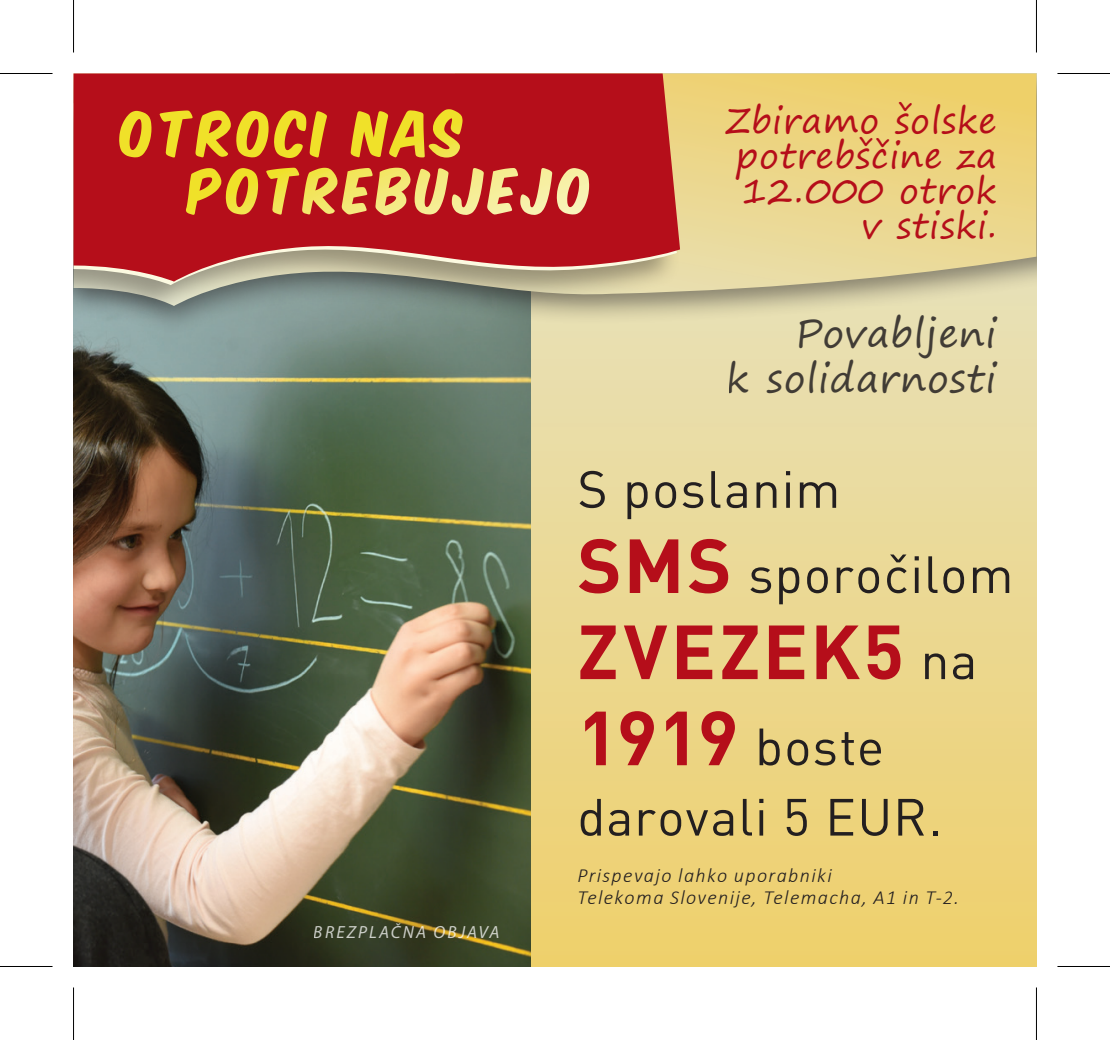
<style>
.page{position:relative;width:1110px;height:1040px;background:#fff}
.page>*{position:absolute;margin:0;border:0;box-sizing:border-box;transform-origin:0 0}
.t1{font:700 75.25px "DIN Pro";letter-spacing:.04em;color:#b50e1a}
.t2{font:51.45px/85px "DIN Pro";letter-spacing:.02em;color:#231f20}
.t3{font:38.5px/45.5px "Segoe Print";letter-spacing:.02em;color:#231f20;text-align:right}
.t4{font:35px/35px "Segoe Print";letter-spacing:.02em;color:#b50e1a;text-align:right}
.t5{font:italic 300 19.95px/21.3px "Calibri";letter-spacing:.065em;color:#231f20}
.t6{font:italic 17.5px "Myriad Pro";letter-spacing:.12em;color:#fff}
.s1{font-weight:700;font-size:75.25px;color:#b50e1a}
.s2{font-weight:400;font-size:51.45px;color:#231f20}
</style>
<div class="page">
<svg style="left:530px;top:336px;width:506px;height:630px"></svg>
<img style="left:74px;top:336px;width:456px;height:630px">
<div style="left:74px;top:74px;width:962px;height:262px;background:#231f20;opacity:.5"></div>
<svg style="left:680px;top:74px;width:356px;height:232px"></svg>
<div style="left:74px;top:98px;width:606px;height:218px;background:#231f20;opacity:.4"></div>
<svg style="left:74px;top:74px;width:606px;height:208px;fill:#b50e1a"></svg>
<svg style="left:266px;top:168px;width:144px;height:47px"></svg>
<svg style="left:274px;top:109px;width:188px;height:49px"></svg>
<svg style="left:1036px;top:0;width:1px;height:52px"></svg>
<svg style="left:1036px;top:987px;width:1px;height:53px"></svg>
<hr style="left:0;top:73px;width:52px;height:1px;background:#000">
<hr style="left:1057px;top:73px;width:52px;height:1px;background:#000">
<hr style="left:0;top:966px;width:52px;height:1px;background:#000">
<hr style="left:1057px;top:966px;width:52px;height:1px;background:#000">
<hr style="left:73px;top:0;width:1px;height:52px;background:#000">
<hr style="left:73px;top:987px;width:1px;height:53px;background:#000">
<hr style="left:1035px;top:0;width:1px;height:52px;background:#000">
<hr style="left:1035px;top:987px;width:1px;height:53px;background:#000">
<p class="t6" style="left:314px;top:923px;width:187px">BREZPLAČNA OBJAVA</p>
<h3 class="t4" style="left:724px;top:103px;width:273px">Zbiramo šolske potrebščine za<br>12.000 otrok v stiski.</h3>
<h3 class="t3" style="left:727px;top:309px;width:271px">Povabljeni<br>k solidarnosti</h3>
<h2 class="t2" style="left:577px;top:445px;width:437px">S poslanim<br><span class="s1">SMS</span> sporočilom</h2>
<h1 class="t1" style="left:577px;top:602px;width:401px">ZVEZEK5 <span class="s2">na</span></h1>
<h2 class="t2" style="left:577px;top:709px;width:366px;line-height:70.4px"><span class="s1">1919</span> boste darovali 5 EUR.</h2>
<p class="t5" style="left:577px;top:865px;width:383px">Prispevajo lahko uporabniki<br>Telekoma Slovenije, Telemacha, A1 in T-2.</p>
</div>
